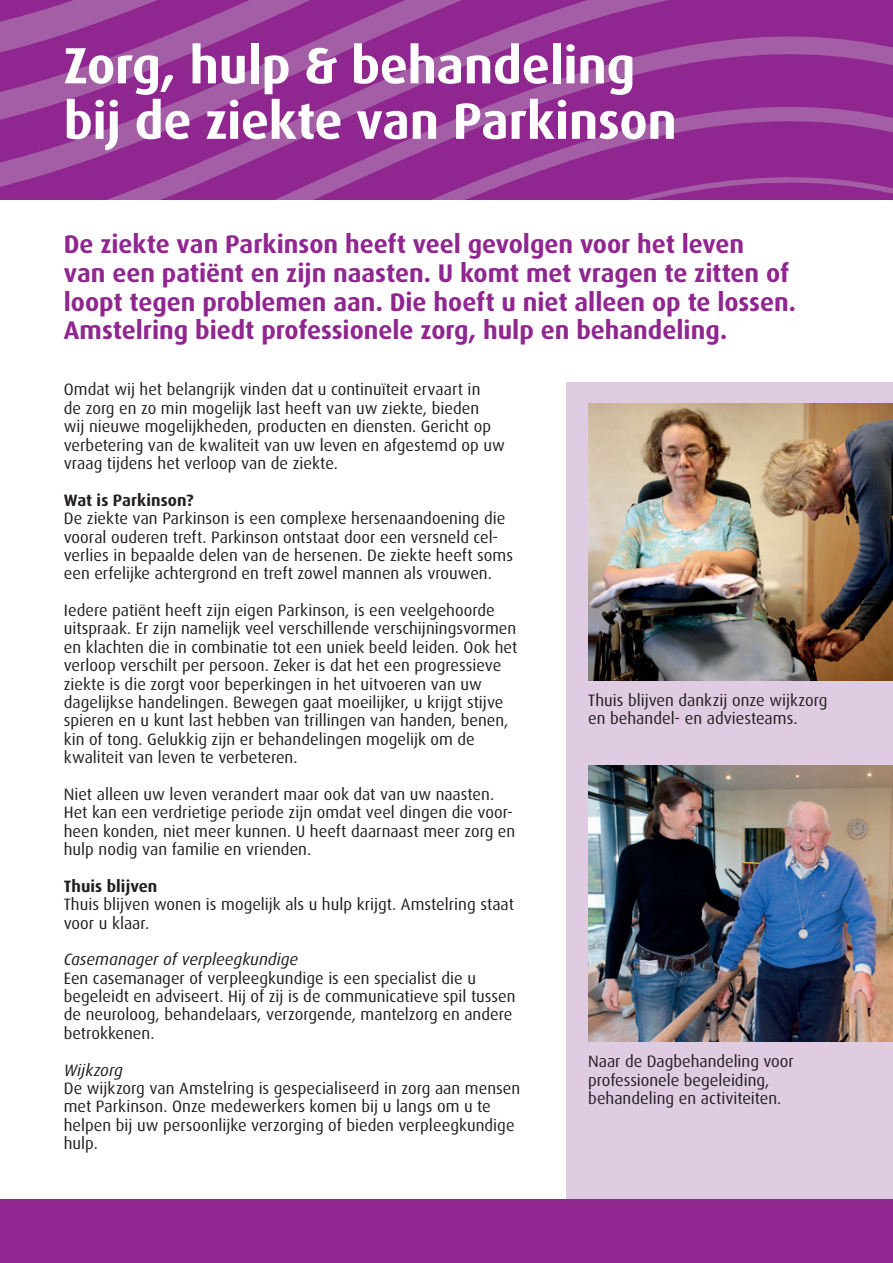
<style>
.page{position:relative;width:893px;height:1263px;background:#fff}
.page>*{position:absolute;margin:0;border:0;box-sizing:border-box;transform-origin:0 0}
.t1{font:700 51px/55.5px "Dax";letter-spacing:-.005em;color:#fff}
.t2{font:700 25.5px/28.5px "Dax";color:#90268f}
.t3{font:16.5px/18.5px "Dax";color:#231f20}
.t4{font:italic 16.5px "Dax";color:#231f20}
.t5{font:700 16.5px "Dax";letter-spacing:.005em;color:#231f20}
</style>
<div class="page">
<div style="left:567px;top:383px;width:326px;height:880px;background:#dfcce3"></div>
<svg style="left:0;top:0;width:893px;height:200px;background:#953595"></svg>
<img style="left:588px;top:404px;width:305px;height:276px">
<div style="left:0;top:1199px;width:893px;height:64px;background:#90268f"></div>
<img style="left:588px;top:765px;width:305px;height:277px">
<h1 class="t1" style="left:64px;top:38px;width:614px">Zorg, hulp &amp; behandeling bij de ziekte van Parkinson</h1>
<p class="t2" style="left:64px;top:231px;width:734px">De ziekte van Parkinson heeft veel gevolgen voor het leven<br>van een patiënt en zijn naasten. U komt met vragen te zitten of loopt tegen problemen aan. Die hoeft u niet alleen op te lossen.<br>Amstelring biedt professionele zorg, hulp en behandeling.</p>
<p class="t3" style="left:64px;top:381px;width:443px">Omdat wij het belangrijk vinden dat u continuïteit ervaart in<br>de zorg en zo min mogelijk last heeft van uw ziekte, bieden<br>wij nieuwe mogelijkheden, producten en diensten. Gericht op verbetering van de kwaliteit van uw leven en afgestemd op uw vraag tijdens het verloop van de ziekte.</p>
<p class="t5" style="left:64px;top:491px;width:131px">Wat is Parkinson?</p>
<p class="t3" style="left:64px;top:509px;width:451px">De ziekte van Parkinson is een complexe hersenaandoening die vooral ouderen treft. Parkinson ontstaat door een versneld cel&shy;verlies in bepaalde delen van de hersenen. De ziekte heeft soms een erfelijke achtergrond en treft zowel mannen als vrouwen.</p>
<p class="t3" style="left:64px;top:601px;width:455px">Iedere patiënt heeft zijn eigen Parkinson, is een veelgehoorde uitspraak. Er zijn namelijk veel verschillende verschijningsvormen en klachten die in combinatie tot een uniek beeld leiden. Ook het verloop verschilt per persoon. Zeker is dat het een progressieve ziekte is die zorgt voor beperkingen in het uitvoeren van uw dagelijkse handelingen. Bewegen gaat moeilijker, u krijgt stijve spieren en u kunt last hebben van trillingen van handen, benen, kin of tong. Gelukkig zijn er behandelingen mogelijk om de kwaliteit van leven te verbeteren.</p>
<p class="t3" style="left:64px;top:785px;width:453px">Niet alleen uw leven verandert maar ook dat van uw naasten.<br>Het kan een verdrietige periode zijn omdat veel dingen die voor&shy;heen konden, niet meer kunnen. U heeft daarnaast meer zorg en hulp nodig van familie en vrienden.</p>
<p class="t5" style="left:64px;top:877px;width:95px">Thuis blijven</p>
<p class="t3" style="left:64px;top:895px;width:452px">Thuis blijven wonen is mogelijk als u hulp krijgt. Amstelring staat voor u klaar.</p>
<p class="t4" style="left:64px;top:950px;width:236px">Casemanager of verpleegkundige</p>
<p class="t3" style="left:64px;top:969px;width:453px">Een casemanager of verpleegkundige is een specialist die u begeleidt en adviseert. Hij of zij is de communicatieve spil tussen de neuroloog, behandelaars, verzorgende, mantelzorg en andere betrokkenen.</p>
<p class="t4" style="left:64px;top:1061px;width:61px">Wijkzorg</p>
<p class="t3" style="left:64px;top:1079px;width:458px">De wijkzorg van Amstelring is gespecialiseerd in zorg aan mensen met Parkinson. Onze medewerkers komen bij u langs om u te helpen bij uw persoonlijke verzorging of bieden verpleegkundige hulp.</p>
<p class="t3" style="left:588px;top:691px;width:241px">Thuis blijven dankzij onze wijkzorg en behandel- en adviesteams.</p>
<p class="t3" style="left:588px;top:1052px;width:207px">Naar de Dagbehandeling voor professionele begeleiding, behandeling en activiteiten.</p>
</div>
